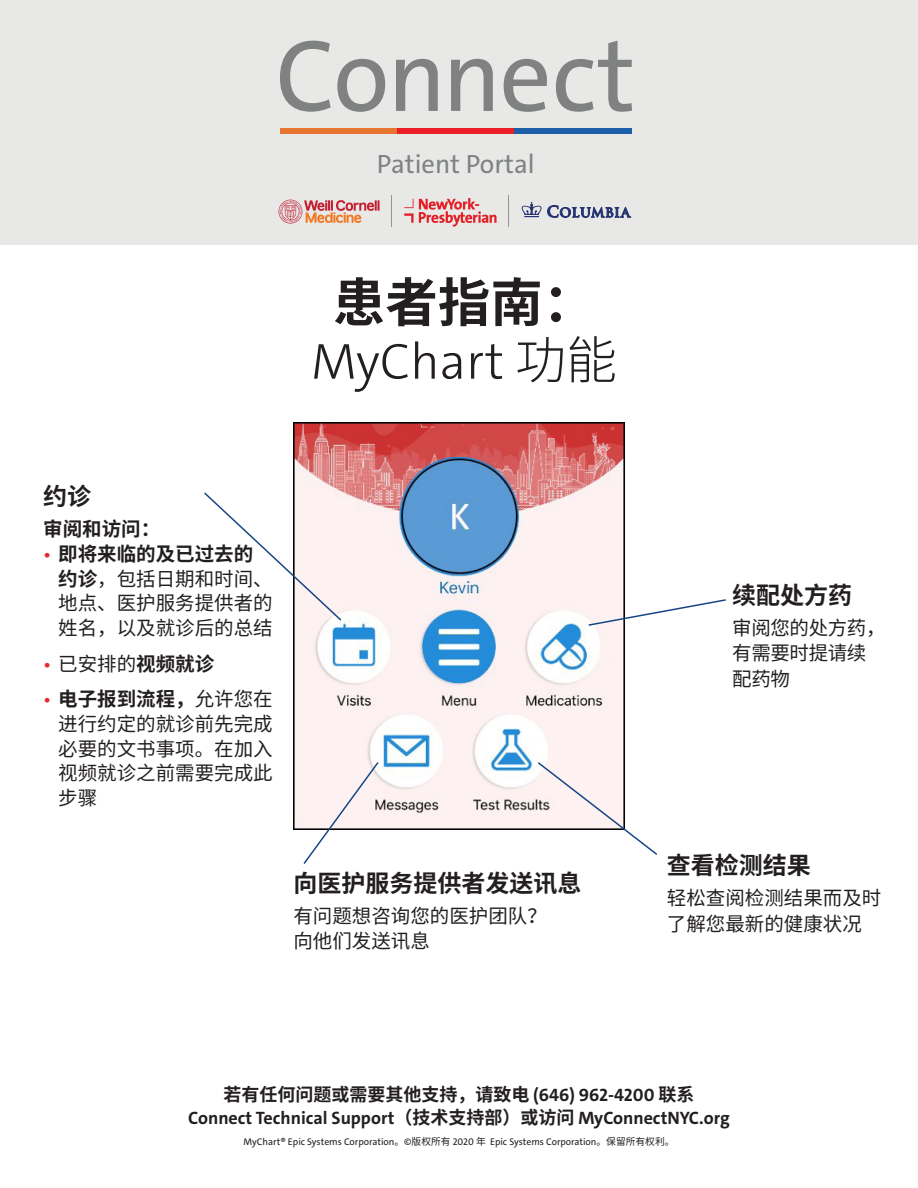
<style>
.page{position:relative;width:918px;height:1188px;background:#fff}
.page>*{position:absolute;margin:0;border:0;box-sizing:border-box;transform-origin:0 0}
.t1{font:102.9px "The Sans C4 s";letter-spacing:-.02em;color:#808282}
.t2{font:700 52.5px "Noto Sans CJ Ksc";color:#231f20}
.t3{font:300 51px "The Sans C4 s";color:#231f20}
.t4{font:26.55px "The Sans C4 s";color:#808383}
.t5{font:700 24px "Noto Sans CJ Ksc";color:#231f20}
.t6{font:19.5px/24.8px "Noto Sans CJ Ksc";color:#231f20}
.t7{font:19.5px/25.5px "Noto Sans CJ Ksc";letter-spacing:-.02em;color:#231f20}
.t8{font:700 19.5px "Noto Sans CJ Ksc";color:#231f20}
.t9{font:700 18px "The Sans C4 s";color:#231f20}
.t10{font:700 18px "Noto Sans CJ Ksc";color:#231f20}
.t11{font:9.75px "The Sans C4 s";color:#231f20}
.s1{font-family:"Noto Sans CJ Ksc"}
.s2{font-family:"The Sans C4 s";color:#ea2730}
.s3{font-weight:700}
.s4{font-family:"The Sans C4 s"}
</style>
<div class="page">
<div style="left:0;top:0;width:918px;height:244px;background:#e8e8e7"></div>
<div style="left:280px;top:128px;width:117px;height:5px;background:#e77532"></div>
<div style="left:397px;top:128px;width:117px;height:5px;background:#ed1f26"></div>
<div style="left:515px;top:128px;width:117px;height:5px;background:#1e5fa9"></div>
<svg style="left:404px;top:198px;width:93px;height:28px"></svg>
<hr style="left:392px;top:195px;width:1px;height:31px;background:#929496">
<hr style="left:509px;top:195px;width:1px;height:31px;background:#929496">
<svg style="left:521px;top:202px;width:111px;height:16px"></svg>
<svg style="left:279px;top:200px;width:101px;height:24px"></svg>
<img style="left:293px;top:422px;width:332px;height:407px">
<svg style="left:204px;top:491px;width:139px;height:131px"></svg>
<svg style="left:587px;top:598px;width:139px;height:29px"></svg>
<svg style="left:536px;top:761px;width:122px;height:94px"></svg>
<svg style="left:302px;top:760px;width:78px;height:104px"></svg>
<h1 class="t1" style="left:275px;top:15px;width:362px">Connect</h1>
<h3 class="t4" style="left:377px;top:148px;width:159px">Patient Portal</h3>
<h2 class="t2" style="left:333px;top:273px;width:264px">患者指南：</h2>
<h3 class="t3" style="left:311px;top:329px;width:307px">MyChart <span class="s1">功能</span></h3>
<p class="t5" style="left:43px;top:483px;width:49px">约诊</p>
<p class="t8" style="left:43px;top:518px;width:119px">审阅和访问：</p>
<p class="t6" style="left:58px;top:542px;width:216px;text-indent:-15px"><span class="s2">•</span> <span class="s3">即将来临的及已过去的约诊</span>，包括日期和时间、地点、医护服务提供者的姓名，以及就诊后的总结</p>
<p class="t6" style="left:43px;top:651px;width:172px"><span class="s2">•</span> 已安排的<span class="s3">视频就诊</span></p>
<p class="t6" style="left:58px;top:687px;width:216px;text-align:justify;text-indent:-15px"><span class="s2">•</span> <span class="s3">电子报到流程，</span>允许您在进行约定的就诊前先完成必要的文书事项。在加入视频就诊之前需要完成此步骤</p>
<p class="t5" style="left:293px;top:869px;width:289px">向医护服务提供者发送讯息</p>
<p class="t6" style="left:293px;top:903px;width:255px;line-height:25.5px">有问题想咨询您的医护团队？向他们发送讯息</p>
<p class="t5" style="left:732px;top:582px;width:122px">续配处方药</p>
<p class="t7" style="left:732px;top:615px;width:155px">审阅您的处方药，有需要时提请续配药物</p>
<p class="t5" style="left:667px;top:852px;width:145px">查看检测结果</p>
<p class="t6" style="left:667px;top:886px;width:216px;line-height:25.5px">轻松查阅检测结果而及时了解您最新的健康状况</p>
<p class="t10" style="left:223px;top:1085px;width:473px">若有任何问题或需要其他支持，请致电 <span class="s4">(646) 962-4200</span> 联系</p>
<p class="t9" style="left:188px;top:1106px;width:543px">Connect Technical Support<span class="s1">（技术支持部）或访问</span> MyConnectNYC.org</p>
<p class="t11" style="left:243px;top:1136px;width:433px">MyChart® Epic Systems Corporation<span class="s1">。</span>©<span class="s1">版权所有</span> 2020 <span class="s1">年</span> Epic Systems Corporation<span class="s1">。保留所有权利。</span></p>
</div>
